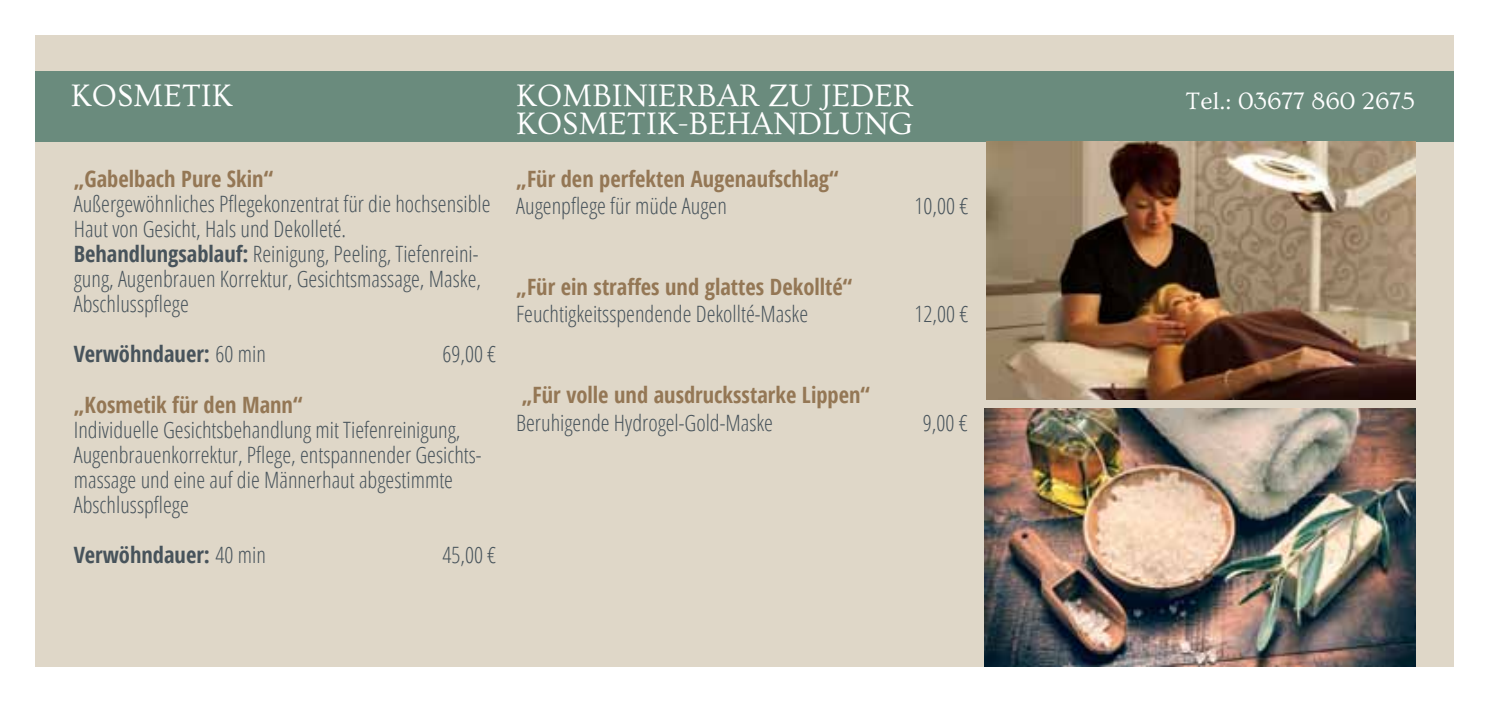
<style>
.page{position:relative;width:1489px;height:702px;background:#fff}
.page>*{position:absolute;margin:0;border:0;box-sizing:border-box;transform-origin:0 0}
.t1{font:32.5px/27.5px "Ovo";color:#fff}
.t2{font:25px "Ovo";color:#fff}
.t3{font:300 condensed 22.5px/25px "Open Sans";color:#47535b}
.t4{font:700 condensed 22.5px "Open Sans";color:#947755}
.t5{font:700 condensed 22.5px "Open Sans";color:#47535b}
.s1{font-weight:700}
.s2{font-weight:300}
</style>
<div class="page">
<div style="left:35px;top:35px;width:1418px;height:631px;background:#dfd7c8"></div>
<div style="left:35px;top:71px;width:1418px;height:71px;background:#6a8b7d"></div>
<img style="left:986px;top:142px;width:428px;height:258px">
<img style="left:984px;top:408px;width:430px;height:258px">
<h1 class="t1" style="left:71px;top:83px;width:163px">KOSMETIK</h1>
<p class="t4" style="left:74px;top:163px;width:201px">„Gabelbach Pure Skin“</p>
<p class="t3" style="left:74px;top:191px;width:418px">Außergewöhnliches Pflegekonzentrat für die hochsensible Haut von Gesicht, Hals und Dekolleté.<br><span class="s1">Behandlungsablauf:</span> Reinigung, Peeling, Tiefenreini&shy;gung, Augenbrauen Korrektur, Gesichtsmassage, Maske, Abschlusspflege</p>
<p class="t5" style="left:74px;top:338px;width:194px">Verwöhndauer: <span class="s2">60 min</span></p>
<p class="t3" style="left:442px;top:341px;width:55px">69,00 €</p>
<p class="t4" style="left:74px;top:388px;width:230px">„Kosmetik für den Mann“</p>
<p class="t3" style="left:74px;top:416px;width:409px">Individuelle Gesichtsbehandlung mit Tiefenreinigung, Augenbrauenkorrektur, Pflege, entspannender Gesichts&shy;massage und eine auf die Männerhaut abgestimmte Abschlusspflege</p>
<p class="t5" style="left:74px;top:538px;width:194px">Verwöhndauer: <span class="s2">40 min</span></p>
<p class="t3" style="left:442px;top:541px;width:55px">45,00 €</p>
<h1 class="t1" style="left:516px;top:83px;width:399px">KOMBINIERBAR ZU JEDER<br>KOSMETIK-BEHANDLUNG</h1>
<p class="t2" style="left:1185px;top:87px;width:231px">TEL.: 03677 860 2675</p>
<p class="t4" style="left:516px;top:163px;width:324px">„Für den perfekten Augenaufschlag“</p>
<p class="t3" style="left:516px;top:193px;width:212px">Augenpflege für müde Augen</p>
<p class="t3" style="left:914px;top:193px;width:55px">10,00 €</p>
<p class="t4" style="left:516px;top:271px;width:337px">„Für ein straffes und glattes Dekollté“</p>
<p class="t3" style="left:516px;top:301px;width:293px">Feuchtigkeitsspendende Dekollté-Maske</p>
<p class="t3" style="left:914px;top:301px;width:55px">12,00 €</p>
<p class="t4" style="left:521px;top:379px;width:350px">„Für volle und ausdrucksstarke Lippen“</p>
<p class="t3" style="left:516px;top:409px;width:258px">Beruhigende Hydrogel-Gold-Maske</p>
<p class="t3" style="left:922px;top:409px;width:46px">9,00 €</p>
</div>
